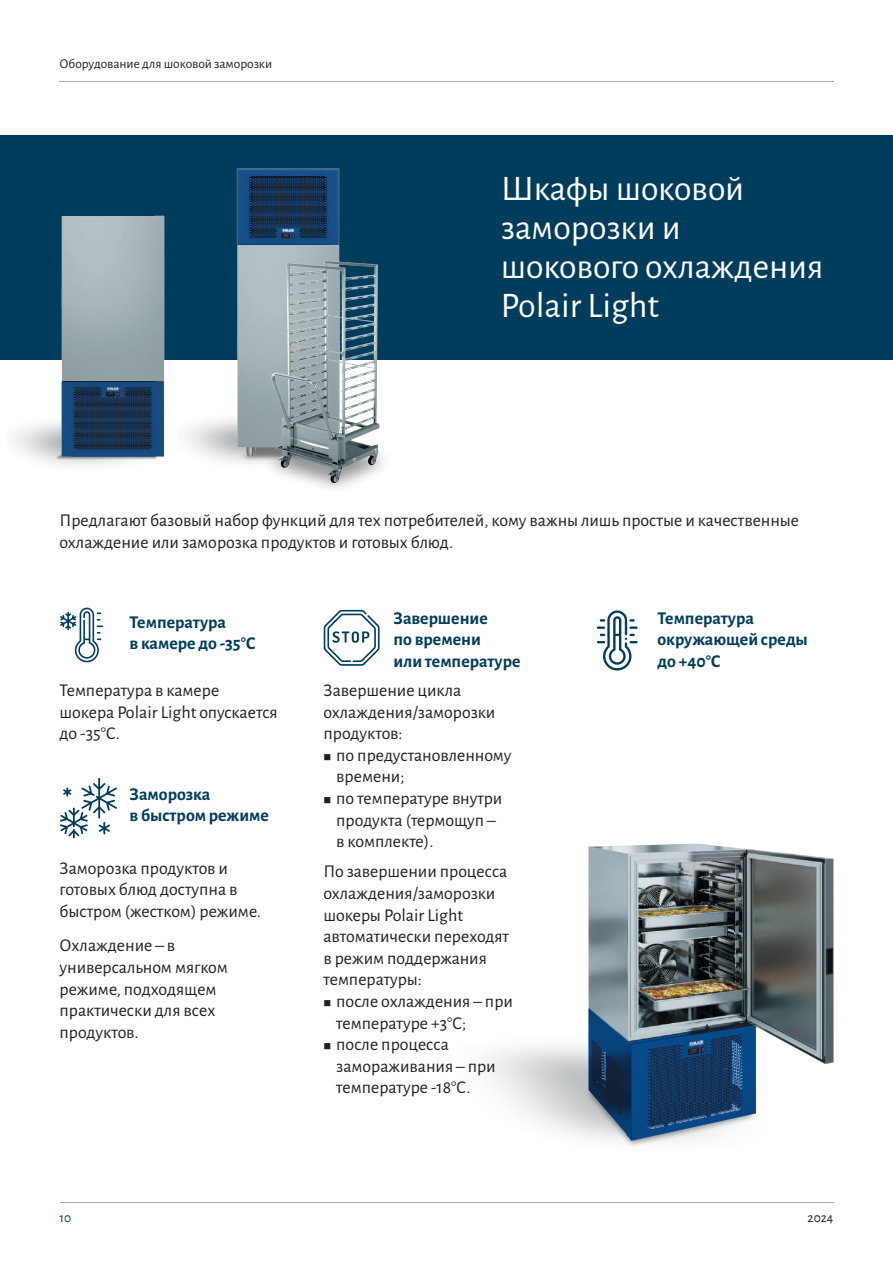
<style>
.page{position:relative;width:893px;height:1263px;background:#fff}
.page>*{position:absolute;margin:0;border:0;box-sizing:border-box;transform-origin:0 0}
.t1{font:36px/39px "Alegreya Sans";color:#fff}
.t2{font:18px/21.6px "Alegreya Sans";color:#231f20}
.t3{font:700 18px/21.6px "Alegreya Sans";color:#003d5c}
.t4{font:13.5px "Alegreya Sans";color:#231f20}
.t5{font:13.5px "Alegreya Sans";color:#003d5c}
</style>
<div class="page">
<hr style="left:60px;top:81px;width:774px;height:1px;background:#a8a9ad">
<hr style="left:60px;top:1202px;width:773px;height:1px;background:#a8a9ad">
<div style="left:0;top:135px;width:893px;height:225px;background:#003d5c"></div>
<img style="left:27px;top:215px;width:161px;height:254px">
<img style="left:188px;top:168px;width:152px;height:296px">
<img style="left:264px;top:249px;width:120px;height:240px">
<svg style="left:324px;top:610px;width:56px;height:56px"></svg>
<svg style="left:597px;top:610px;width:41px;height:60px"></svg>
<img style="left:542px;top:843px;width:292px;height:306px">
<svg style="left:60px;top:778px;width:57px;height:60px"></svg>
<svg style="left:60px;top:608px;width:43px;height:54px"></svg>
<p class="t4" style="left:60px;top:55px;width:214px">Оборудование для шоковой заморозки</p>
<p class="t1" style="left:501px;top:167px;width:245px">Шкафы шоковой</p>
<p class="t1" style="left:501px;top:206px;width:324px">заморозки и шокового охлаждения</p>
<p class="t1" style="left:501px;top:284px;width:160px">Polair Light</p>
<p class="t2" style="left:60px;top:508px;width:741px">Предлагают базовый набор функций для тех потребителей, кому важны лишь простые и качественные охлаждение или заморозка продуктов и готовых блюд.</p>
<p class="t3" style="left:130px;top:610px;width:98px">Температура</p>
<p class="t3" style="left:130px;top:631px;width:128px">в камере до -35°С</p>
<p class="t2" style="left:60px;top:678px;width:220px">Температура в камере шокера Polair Light опускается до -35°С.</p>
<p class="t3" style="left:130px;top:782px;width:82px">Заморозка</p>
<p class="t3" style="left:130px;top:803px;width:141px">в быстром режиме</p>
<p class="t2" style="left:60px;top:856px;width:203px">Заморозка продуктов и готовых блюд доступна в быстром (жестком) режиме.</p>
<p class="t2" style="left:60px;top:934px;width:170px">Охлаждение – в универсальном мягком режиме, подходящем практически для всех продуктов.</p>
<p class="t3" style="left:393px;top:606px;width:96px">Завершение по времени</p>
<p class="t3" style="left:393px;top:649px;width:129px">или температуре</p>
<p class="t2" style="left:323px;top:678px;width:173px">Завершение цикла охлаждения/заморозки продуктов:</p>
<p class="t2" style="left:336px;top:743px;width:177px;text-indent:-13px">■ по предустановленному времени;</p>
<p class="t2" style="left:336px;top:786px;width:168px;text-indent:-13px">■ по температуре внутри продукта (термощуп – в комплекте).</p>
<p class="t2" style="left:323px;top:860px;width:187px">По завершении процесса охлаждения/заморозки шокеры Polair Light автоматически переходят в режим поддержания температуры:</p>
<p class="t2" style="left:336px;top:989px;width:178px;text-indent:-13px">■ после охлаждения – при температуре +3°С;</p>
<p class="t2" style="left:336px;top:1033px;width:161px;text-indent:-13px">■ после процесса замораживания – при температуре -18°С.</p>
<p class="t3" style="left:657px;top:606px;width:98px">Температура</p>
<p class="t3" style="left:657px;top:627px;width:152px">окружающей среды</p>
<p class="t3" style="left:657px;top:649px;width:65px">до +40°С</p>
<p class="t5" style="left:60px;top:1208px;width:13px">10</p>
<p class="t4" style="left:807px;top:1208px;width:27px">2024</p>
</div>
